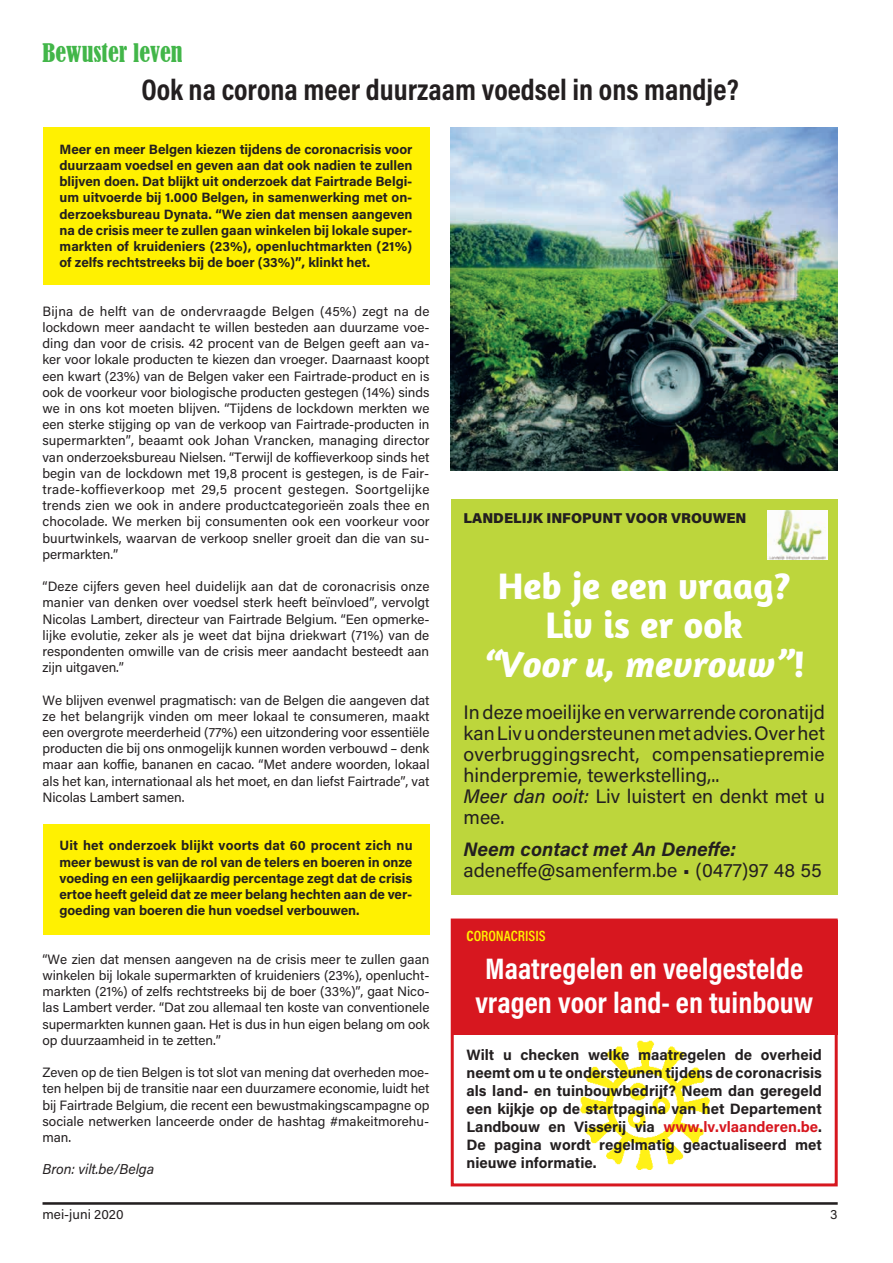
<style>
.page{position:relative;width:893px;height:1263px;background:#fff}
.page>*{position:absolute;margin:0;border:0;box-sizing:border-box;transform-origin:0 0}
.t1{font:700 37.5px/39px "Amaranth";color:#fff;text-align:center}
.t2{font:700 30px/34.5px "Acumin Pro Cond";color:#fff;text-align:center}
.t3{font:700 30px "Acumin Pro Cond";color:#231f20}
.t4{font:condensed 24px "Bernard";color:#42b649}
.t5{font:19.5px/21px "Acumin Pro";color:#231f20}
.t6{font:italic 700 19.5px "Acumin Pro";color:#231f20}
.t7{font:700 15px/18px "Acumin Pro";color:#231f20;text-align:justify}
.t8{font:600 15px "Acumin Pro Cond";color:#fff101}
.t9{font:900 14.25px "Acumin Pro";color:#231f20}
.t10{font:italic 14.25px "Acumin Pro";letter-spacing:-.005em;color:#231f20}
.t11{font:13.5px/16.2px "Acumin Pro";color:#231f20;text-align:justify}
.t12{font:700 13.5px/16.2px "Acumin Pro";letter-spacing:-.005em;color:#231f20;text-align:justify}
.s1{font-style:italic}
.s2{font-weight:500;font-style:italic}
.s3{font-weight:700}
.s4{color:#d7171f}
</style>
<div class="page">
<hr style="left:43px;top:1202px;width:795px;height:3px;background:#231f20">
<div style="left:43px;top:128px;width:386px;height:157px;background:#fff101"></div>
<div style="left:43px;top:824px;width:386px;height:110px;background:#fff101"></div>
<img style="left:451px;top:128px;width:387px;height:343px">
<div style="left:451px;top:500px;width:387px;height:395px;background:#bdd63c"></div>
<img style="left:767px;top:510px;width:60px;height:50px">
<div style="left:451px;top:920px;width:387px;height:115px;background:#d7171f"></div>
<img style="left:581px;top:1041px;width:128px;height:128px">
<div style="left:451px;top:918px;width:387px;height:268px;border:3px solid #d7171f"></div>
<h3 class="t4" style="left:43px;top:39px;width:142px">Bewuster leven</h3>
<h2 class="t3" style="left:141px;top:70px;width:599px">Ook na corona meer duurzaam voedsel in ons mandje?</h2>
<p class="t12" style="left:60px;top:140px;width:354px">Meer en meer Belgen kiezen tijdens de coronacrisis voor duurzaam voedsel en geven aan dat ook nadien te zullen blijven doen. Dat blijkt uit onderzoek dat Fairtrade Belgi&shy;um uitvoerde bij 1.000 Belgen, in samenwerking met on&shy;derzoeksbureau Dynata. “We zien dat mensen aangeven na de crisis meer te zullen gaan winkelen bij lokale super&shy;markten of kruideniers (23%), openluchtmarkten (21%) of zelfs rechtstreeks bij de boer (33%)”, klinkt het.</p>
<p class="t11" style="left:43px;top:302px;width:389px;text-align:left">Bijna de helft van de ondervraagde Belgen (45%) zegt na de lockdown meer aandacht te willen besteden aan duurzame voe&shy;ding dan voor de crisis. 42 procent van de Belgen geeft aan va&shy;ker voor lokale producten te kiezen dan vroeger. Daarnaast koopt een kwart (23%) van de Belgen vaker een Fairtrade-product en is ook de voorkeur voor biologische producten gestegen (14%) sinds we in ons kot moeten blijven. “Tijdens de lockdown merkten we een sterke stijging op van de verkoop van Fairtrade-producten in supermarkten”, beaamt ook Johan Vrancken, managing director van onderzoeksbureau Nielsen. “Terwijl de koffieverkoop sinds het begin van de lockdown met 19,8 procent is gestegen, is de Fair&shy;trade-koffieverkoop met 29,5 procent gestegen. Soortgelijke trends zien we ook in andere productcategorieën zoals thee en chocolade. We merken bij consumenten ook een voorkeur voor buurtwinkels, waarvan de verkoop sneller groeit dan die van su&shy;permarkten.”</p>
<p class="t11" style="left:43px;top:578px;width:388px">“Deze cijfers geven heel duidelijk aan dat de coronacrisis onze manier van denken over voedsel sterk heeft beïnvloed”, vervolgt Nicolas Lambert, directeur van Fairtrade Belgium. “Een opmerke&shy;lijke evolutie, zeker als je weet dat bijna driekwart (71%) van de respondenten omwille van de crisis meer aandacht besteedt aan zijn uitgaven.”</p>
<p class="t11" style="left:43px;top:691px;width:389px">We blijven evenwel pragmatisch: van de Belgen die aangeven dat ze het belangrijk vinden om meer lokaal te consumeren, maakt een overgrote meerderheid (77%) een uitzondering voor essentiële producten die bij ons onmogelijk kunnen worden verbouwd – denk maar aan koffie, bananen en cacao. “Met andere woorden, lokaal als het kan, internationaal als het moet, en dan liefst Fairtrade”, vat Nicolas Lambert samen.</p>
<p class="t12" style="left:60px;top:837px;width:355px">Uit het onderzoek blijkt voorts dat 60 procent zich nu meer bewust is van de rol van de telers en boeren in onze voeding en een gelijkaardig percentage zegt dat de crisis ertoe heeft geleid dat ze meer belang hechten aan de ver&shy;goeding van boeren die hun voedsel verbouwen.</p>
<p class="t11" style="left:43px;top:950px;width:388px">“We zien dat mensen aangeven na de crisis meer te zullen gaan winkelen bij lokale supermarkten of kruideniers (23%), openlucht&shy;markten (21%) of zelfs rechtstreeks bij de boer (33%)”, gaat Nico&shy;las Lambert verder. “Dat zou allemaal ten koste van conventionele supermarkten kunnen gaan. Het is dus in hun eigen belang om ook op duurzaamheid in te zetten.”</p>
<p class="t11" style="left:43px;top:1064px;width:388px">Zeven op de tien Belgen is tot slot van mening dat overheden moe&shy;ten helpen bij de transitie naar een duurzamere economie, luidt het bij Fairtrade Belgium, die recent een bewustmakingscampagne op sociale netwerken lanceerde onder de hashtag #makeitmorehu&shy;man.</p>
<p class="t10" style="left:43px;top:1159px;width:113px">Bron: vilt.be/Belga</p>
<p class="t9" style="left:463px;top:508px;width:284px">LANDELIJK INFOPUNT VOOR VROUWEN</p>
<h1 class="t1" style="left:483px;top:566px;width:324px">Heb je een vraag?<br>Liv is er ook<br><span class="s1">“Voor u, mevrouw”</span>!</h1>
<h3 class="t5" style="left:463px;top:701px;width:363px">In deze moeilijke en verwarrende coronatijd kan Liv u ondersteunen met advies. Over het overbruggingsrecht, compensatiepremie hinderpremie, tewerkstelling,..<br><span class="s2">Meer dan ooit:</span> Liv luistert en denkt met u mee.</h3>
<h3 class="t6" style="left:463px;top:835px;width:274px">Neem contact met An Deneffe:</h3>
<h3 class="t5" style="left:463px;top:859px;width:360px">adeneffe@samenferm.be • (0477)97 48 55</h3>
<p class="t8" style="left:466px;top:926px;width:81px"><span class="s3">C</span>ORONACRISIS</p>
<h2 class="t2" style="left:475px;top:950px;width:339px">Maatregelen en veelgestelde vragen voor land- en tuinbouw</h2>
<p class="t7" style="left:466px;top:1045px;width:357px">Wilt u checken welke maatregelen de overheid neemt om u te ondersteunen tijdens de coronacrisis als land- en tuinbouwbedrijf? Neem dan geregeld een kijkje op de startpagina van het Departement Landbouw en Visserij via <span class="s4">www.lv.vlaanderen.be</span>.<br>De pagina wordt regelmatig geactualiseerd met nieuwe informatie.</p>
<p class="t11" style="left:43px;top:1206px;width:83px">mei-juni 2020</p>
<p class="t11" style="left:830px;top:1206px;width:9px">3</p>
</div>
